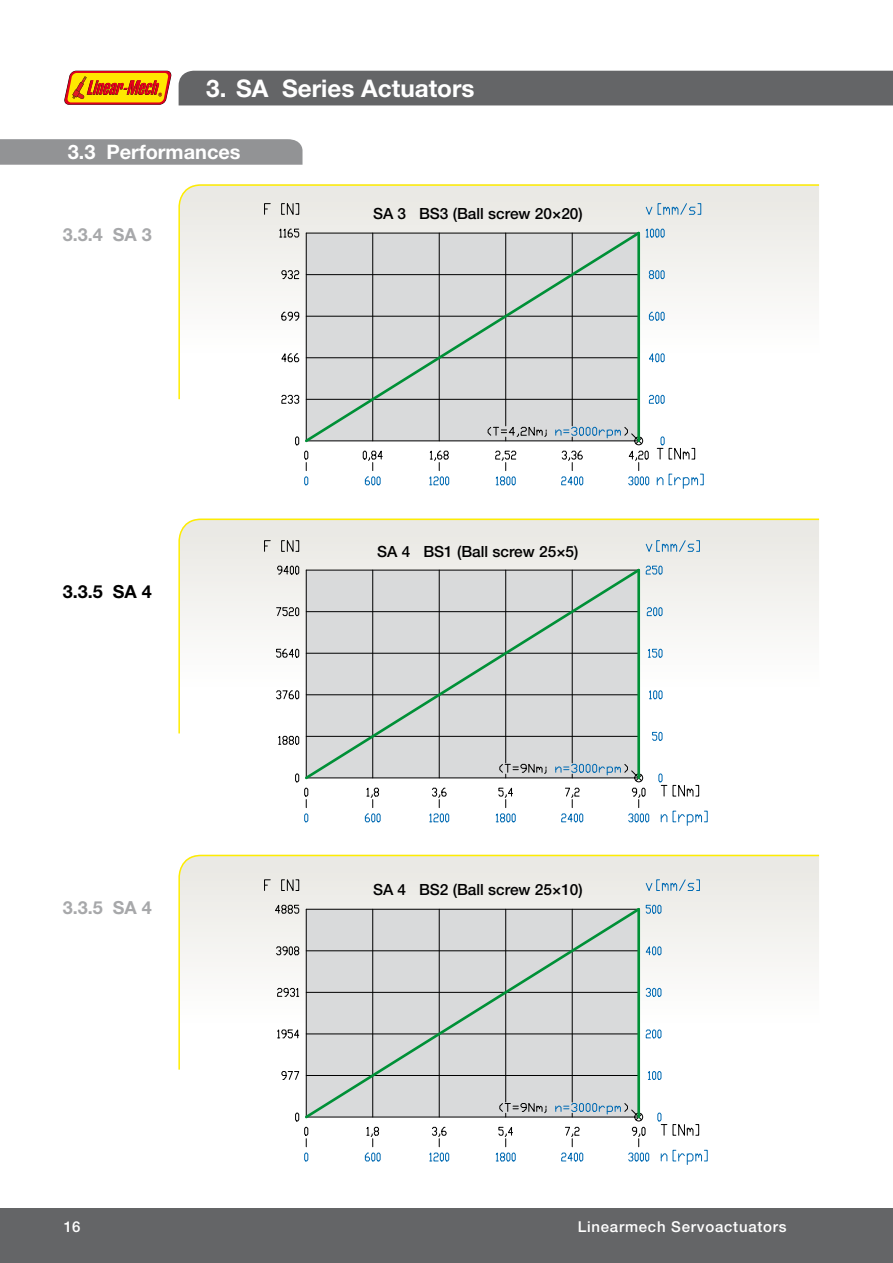
<style>
.page{position:relative;width:893px;height:1263px;background:#fff}
.page>*{position:absolute;margin:0;border:0;box-sizing:border-box;transform-origin:0 0}
.t1{font:700 24.3px "Helvetica Neue LT Std";color:#fff}
.t2{font:700 19.95px "Helvetica Neue LT Std";color:#fff}
.t3{font:700 18px "Helvetica Neue LT Std";color:#a7a8aa}
.t4{font:700 18px "Helvetica Neue LT Std";color:#000}
.t5{font:500 15.45px "Helvetica Neue LT Std";color:#000}
.t6{font:500 15px "Helvetica Neue LT Std";letter-spacing:.05em;color:#fff}
</style>
<div class="page">
<div style="left:0;top:1209px;width:892px;height:54px;background:#646567"></div>
<div style="left:179px;top:71px;width:713px;height:34px;background:#646567"></div>
<svg style="left:64px;top:71px;width:108px;height:34px;background:#e7901a"></svg>
<svg style="left:178px;top:854px;width:642px;height:216px"></svg>
<svg style="left:178px;top:518px;width:642px;height:216px"></svg>
<svg style="left:178px;top:184px;width:642px;height:217px"></svg>
<svg style="left:645px;top:203px;width:56px;height:13px"></svg>
<svg style="left:657px;top:436px;width:33px;height:24px"></svg>
<div style="left:691px;top:448px;width:4px;height:11px;border:1px solid #000"></div>
<svg style="left:264px;top:203px;width:7px;height:12px"></svg>
<div style="left:281px;top:203px;width:4px;height:12px;border:1px solid #000"></div>
<svg style="left:287px;top:201px;width:12px;height:16px"></svg>
<svg style="left:295px;top:436px;width:13px;height:50px"></svg>
<svg style="left:303px;top:229px;width:339px;height:215px;background:#ced1d0"></svg>
<hr style="left:637px;top:233px;width:3px;height:208px;background:#009037">
<svg style="left:495px;top:450px;width:21px;height:36px"></svg>
<svg style="left:429px;top:450px;width:20px;height:36px"></svg>
<svg style="left:363px;top:450px;width:20px;height:36px"></svg>
<svg style="left:279px;top:227px;width:20px;height:11px"></svg>
<svg style="left:281px;top:312px;width:18px;height:9px"></svg>
<svg style="left:281px;top:270px;width:18px;height:9px"></svg>
<svg style="left:281px;top:351px;width:18px;height:11px"></svg>
<svg style="left:281px;top:395px;width:18px;height:9px"></svg>
<svg style="left:645px;top:227px;width:20px;height:11px"></svg>
<svg style="left:649px;top:270px;width:16px;height:10px"></svg>
<svg style="left:649px;top:312px;width:16px;height:9px"></svg>
<svg style="left:648px;top:351px;width:17px;height:12px"></svg>
<svg style="left:648px;top:395px;width:17px;height:9px"></svg>
<svg style="left:656px;top:474px;width:42px;height:14px"></svg>
<div style="left:700px;top:474px;width:4px;height:11px;border:1px solid #006ab3"></div>
<svg style="left:487px;top:425px;width:60px;height:16px"></svg>
<svg style="left:555px;top:426px;width:94px;height:60px"></svg>
<svg style="left:652px;top:732px;width:11px;height:9px"></svg>
<svg style="left:648px;top:689px;width:15px;height:11px"></svg>
<svg style="left:647px;top:647px;width:16px;height:11px"></svg>
<svg style="left:646px;top:607px;width:17px;height:9px"></svg>
<svg style="left:645px;top:565px;width:18px;height:10px"></svg>
<svg style="left:645px;top:543px;width:8px;height:10px"></svg>
<div style="left:656px;top:540px;width:4px;height:12px;border:1px solid #006ab3"></div>
<svg style="left:661px;top:540px;width:34px;height:12px"></svg>
<div style="left:696px;top:540px;width:4px;height:12px;border:1px solid #006ab3"></div>
<svg style="left:658px;top:773px;width:9px;height:23px"></svg>
<svg style="left:673px;top:784px;width:21px;height:13px"></svg>
<div style="left:695px;top:785px;width:4px;height:11px;border:1px solid #000"></div>
<svg style="left:264px;top:540px;width:7px;height:12px"></svg>
<div style="left:281px;top:540px;width:4px;height:12px;border:1px solid #000"></div>
<svg style="left:287px;top:538px;width:12px;height:16px"></svg>
<svg style="left:295px;top:773px;width:13px;height:50px"></svg>
<svg style="left:303px;top:566px;width:339px;height:215px;background:#ced1d0"></svg>
<hr style="left:637px;top:570px;width:3px;height:208px;background:#009037">
<svg style="left:277px;top:564px;width:22px;height:11px"></svg>
<svg style="left:276px;top:647px;width:23px;height:11px"></svg>
<svg style="left:276px;top:607px;width:23px;height:9px"></svg>
<svg style="left:276px;top:690px;width:23px;height:10px"></svg>
<svg style="left:278px;top:735px;width:21px;height:10px"></svg>
<svg style="left:365px;top:787px;width:16px;height:36px"></svg>
<svg style="left:429px;top:787px;width:20px;height:36px"></svg>
<svg style="left:495px;top:787px;width:21px;height:36px"></svg>
<svg style="left:660px;top:811px;width:42px;height:14px"></svg>
<svg style="left:555px;top:763px;width:94px;height:60px"></svg>
<svg style="left:499px;top:762px;width:48px;height:16px"></svg>
<svg style="left:645px;top:882px;width:8px;height:10px"></svg>
<div style="left:656px;top:879px;width:4px;height:12px;border:1px solid #006ab3"></div>
<svg style="left:661px;top:879px;width:34px;height:12px"></svg>
<div style="left:696px;top:879px;width:4px;height:12px;border:1px solid #006ab3"></div>
<svg style="left:657px;top:1112px;width:10px;height:23px"></svg>
<svg style="left:673px;top:1124px;width:21px;height:12px"></svg>
<div style="left:695px;top:1124px;width:4px;height:11px;border:1px solid #000"></div>
<svg style="left:264px;top:879px;width:7px;height:12px"></svg>
<div style="left:281px;top:879px;width:4px;height:12px;border:1px solid #000"></div>
<svg style="left:287px;top:877px;width:12px;height:16px"></svg>
<div style="left:634px;top:1113px;width:9px;height:8px;border:1px solid #000;border-radius:50%"></div>
<svg style="left:295px;top:1112px;width:13px;height:50px"></svg>
<svg style="left:303px;top:905px;width:339px;height:216px;background:#ced1d0"></svg>
<hr style="left:637px;top:909px;width:3px;height:208px;background:#009037">
<svg style="left:365px;top:1126px;width:16px;height:36px"></svg>
<svg style="left:429px;top:1127px;width:20px;height:35px"></svg>
<svg style="left:495px;top:1126px;width:21px;height:36px"></svg>
<svg style="left:561px;top:1127px;width:22px;height:35px"></svg>
<svg style="left:628px;top:1127px;width:21px;height:35px"></svg>
<svg style="left:647px;top:1069px;width:15px;height:11px"></svg>
<svg style="left:645px;top:1029px;width:17px;height:10px"></svg>
<svg style="left:645px;top:988px;width:17px;height:9px"></svg>
<svg style="left:645px;top:944px;width:17px;height:12px"></svg>
<svg style="left:645px;top:904px;width:17px;height:10px"></svg>
<svg style="left:281px;top:1071px;width:19px;height:9px"></svg>
<svg style="left:277px;top:1027px;width:22px;height:11px"></svg>
<svg style="left:276px;top:946px;width:23px;height:10px"></svg>
<svg style="left:277px;top:986px;width:22px;height:11px"></svg>
<svg style="left:274px;top:903px;width:25px;height:11px"></svg>
<svg style="left:660px;top:1150px;width:42px;height:14px"></svg>
<svg style="left:555px;top:1102px;width:87px;height:19px"></svg>
<svg style="left:499px;top:1101px;width:48px;height:16px"></svg>
<svg style="left:0;top:139px;width:302px;height:26px;background:#949597"></svg>
<h1 class="t1" style="left:206px;top:73px;width:270px">3. SA Series Actuators</h1>
<p class="t2" style="left:68px;top:140px;width:174px">3.3 Performances</p>
<p class="t3" style="left:63px;top:224px;width:91px">3.3.4 SA 3</p>
<p class="t4" style="left:63px;top:580px;width:91px">3.3.5 SA 4</p>
<p class="t3" style="left:63px;top:897px;width:91px">3.3.5 SA 4</p>
<p class="t6" style="left:64px;top:1218px;width:18px">16</p>
<p class="t5" style="left:373px;top:205px;width:211px">SA 3 BS3 (Ball screw 20×20)</p>
<p class="t5" style="left:377px;top:543px;width:203px">SA 4 BS1 (Ball screw 25×5)</p>
<p class="t5" style="left:373px;top:881px;width:211px">SA 4 BS2 (Ball screw 25×10)</p>
<p class="t6" style="left:578px;top:1218px;width:210px">Linearmech Servoactuators</p>
</div>
